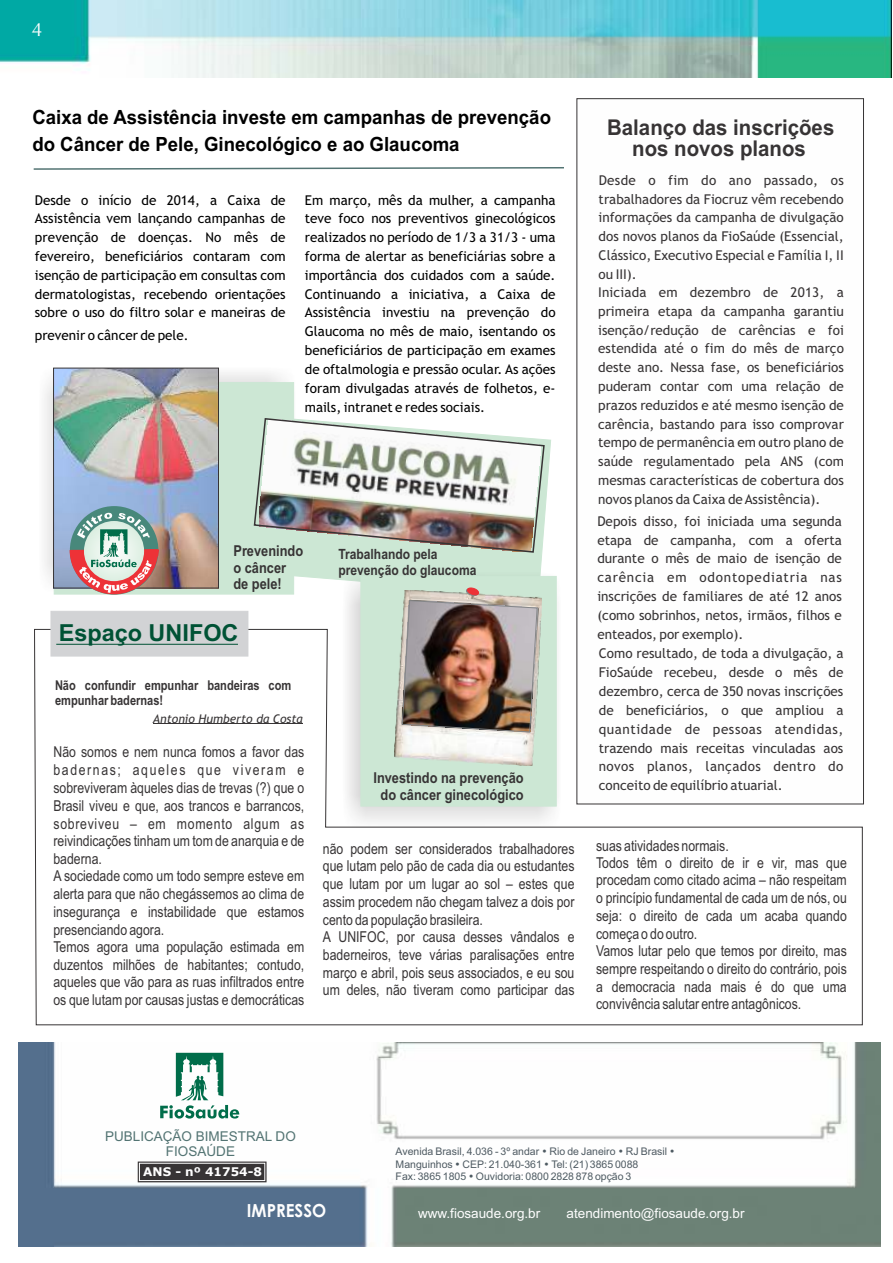
<style>
.page{position:relative;width:893px;height:1263px;background:#fff}
.page>*{position:absolute;margin:0;border:0;box-sizing:border-box;transform-origin:0 0}
.t1{font:700 23.4px "Arial";color:#005235}
.t2{font:700 21.75px "Arial";color:#373435;scale:.94 1}
.t3{font:700 19.65px/26.2px "Arial";color:#000;scale:.95 1}
.t4{font:19.2px "Optima";color:#fefefe}
.t5{font:700 18px "Century Gothic";color:#fefefe;scale:.94 1}
.t6{font:15px/17.7px "Arial Narrow";color:#373435}
.t7{font:700 15px/16.8px "Arial";color:#373435;scale:.85 1}
.t8{font:700 14.1px/15.8px "Arial";color:#373435;scale:.85 1}
.t9{font:13.5px/18.8px "Trebuchet MS";color:#373435}
.t10{font:13.5px/18.8px "Trebuchet MS";color:#000;text-align:justify}
.t11{font:700 13.5px/15.5px "Arial Narrow";color:#373435}
.t12{font:13.5px "Arial";color:#fefefe}
.t13{font:13.5px/15.1px "Arial";color:#537473;text-align:center}
.t14{font:italic 12px "Trebuchet MS";color:#373435}
.t15{font:700 12px "Verdana";color:#fefefe}
.t16{font:10.5px/12.9px "Arial";color:#4e5a62}
.s1{font-family:"Times New Roman";font-size:18px}
.s2{font-family:"Hobo BT"}
</style>
<div class="page">
<img style="left:0;top:0;width:891px;height:77px">
<img style="left:18px;top:1043px;width:862px;height:203px">
<svg style="left:160px;top:1053px;width:79px;height:65px"></svg>
<svg style="left:138px;top:1162px;width:128px;height:20px;background:#3c393a"></svg>
<div style="left:139px;top:1163px;width:126px;height:18px;border:1px solid #fefefe"></div>
<svg style="left:34px;top:629px;width:829px;height:396px"></svg>
<svg style="left:577px;top:98px;width:287px;height:706px"></svg>
<svg style="left:33px;top:167px;width:531px;height:3px"></svg>
<hr style="left:153px;top:724px;width:150px;height:1px;background:#373435">
<div style="left:51px;top:611px;width:197px;height:45px;background:#d2d3d5"></div>
<hr style="left:56px;top:644px;width:182px;height:1px;background:#005235">
<div style="left:39px;top:368px;width:257px;height:226px;background:#f3f3f3"></div>
<svg style="left:247px;top:439px;width:304px;height:156px;fill:#cce7d4"></svg>
<div style="left:54px;top:382px;width:240px;height:212px;background:#cce7d4"></div>
<div style="left:342px;top:572px;width:218px;height:256px;background:#373435;opacity:.24"></div>
<img style="left:55px;top:370px;width:162px;height:216px">
<div style="left:53px;top:368px;width:166px;height:220px;border:1px solid #373435"></div>
<div style="left:70px;top:506px;width:88px;height:89px;background:#48887b;border-radius:50%"></div>
<svg style="left:70px;top:513px;width:89px;height:81px;background:#b1a9a3"></svg>
<img style="left:361px;top:576px;width:196px;height:230px">
<img style="left:253px;top:417px;width:293px;height:137px">
<p class="t4" style="left:32px;top:22px;width:12px">4</p>
<h3 class="t3" style="left:32px;top:106px;width:547px">Caixa de Assistência investe em campanhas de prevenção do Câncer de Pele, Ginecológico e ao Glaucoma</h3>
<p class="t10" style="left:305px;top:192px;width:252px">Em março, mês da mulher, a campanha teve foco nos preventivos ginecológicos realizados no período de 1/3 a 31/3 - uma forma de alertar as beneficiárias sobre a importância dos cuidados com a saúde.<br>Continuando a iniciativa, a Caixa de Assistência investiu na prevenção do Glaucoma no mês de maio, isentando os beneficiários de participação em exames de oftalmologia e pressão ocular. As ações foram divulgadas através de folhetos, e&shy;mails, intranet e redes sociais.</p>
<h2 class="t2" style="left:607px;top:119px;width:243px">Balanço das inscrições</h2>
<p class="t9" style="left:598px;top:172px;width:247px">Desde o fim do ano passado, os trabalhadores da Fiocruz vêm recebendo informações da campanha de divulgação dos novos planos da FioSaúde (Essencial, Clássico, Executivo Especial e Família I, II ou III).<br>Iniciada em dezembro de 2013, a primeira etapa da campanha garantiu isenção/redução de carências e foi estendida até o fim do mês de março deste ano. Nessa fase, os beneficiários puderam contar com uma relação de prazos reduzidos e até mesmo isenção de carência, bastando para isso comprovar tempo de permanência em outro plano de saúde regulamentado pela ANS (com mesmas características de cobertura dos novos planos da Caixa de Assistência).</p>
<p class="t9" style="left:597px;top:513px;width:248px">Depois disso, foi iniciada uma segunda etapa de campanha, com a oferta durante o mês de maio de isenção de carência em odontopediatria nas inscrições de familiares de até 12 anos (como sobrinhos, netos, irmãos, filhos e enteados, por exemplo).<br>Como resultado, de toda a divulgação, a FioSaúde recebeu, desde o mês de dezembro, cerca de 350 novas inscrições de beneficiários, o que ampliou a quantidade de pessoas atendidas, trazendo mais receitas vinculadas aos novos planos, lançados dentro do conceito de equilíbrio atuarial.</p>
<h2 class="t2" style="left:632px;top:140px;width:186px">nos novos planos</h2>
<p class="t10" style="left:35px;top:192px;width:252px">Desde o início de 2014, a Caixa de Assistência vem lançando campanhas de prevenção de doenças. No mês de fevereiro, beneficiários contaram com isenção de participação em consultas com dermatologistas, recebendo orientações sobre o uso do filtro solar e maneiras de</p>
<p class="t10" style="left:35px;top:327px;width:155px">prevenir o câncer de pele<span class="s1">.</span></p>
<p class="t7" style="left:233px;top:544px;width:84px">Prevenindo o câncer de pele!</p>
<p class="t8" style="left:338px;top:547px;width:164px">Trabalhando pela prevenção do glaucoma</p>
<h1 class="t1" style="left:59px;top:624px;width:181px">Espaço UNIFOC</h1>
<p class="t11" style="left:55px;top:678px;width:238px">Não confundir empunhar bandeiras com empunhar badernas!</p>
<p class="t14" style="left:153px;top:714px;width:151px">Antonio Humberto da Costa</p>
<p class="t6" style="left:53px;top:744px;width:252px">Não somos e nem nunca fomos a favor das badernas; aqueles que viveram e sobreviveram àqueles dias de trevas (?) que o Brasil viveu e que, aos trancos e barrancos, sobreviveu – em momento algum as reivindicações tinham um tom de anarquia e de baderna.<br>A sociedade como um todo sempre esteve em alerta para que não chegássemos ao clima de insegurança e instabilidade que estamos presenciando agora.<br>Temos agora uma população estimada em duzentos milhões de habitantes; contudo, aqueles que vão para as ruas infiltrados entre os que lutam por causas justas e democráticas</p>
<p class="t7" style="left:373px;top:771px;width:178px;text-align:center">Investindo na prevenção do câncer ginecológico</p>
<p class="t6" style="left:323px;top:841px;width:253px">não podem ser considerados trabalhadores que lutam pelo pão de cada dia ou estudantes que lutam por um lugar ao sol – estes que assim procedem não chegam talvez a dois por cento da população brasileira.<br>A UNIFOC, por causa desses vândalos e baderneiros, teve várias paralisações entre março e abril, pois seus associados, e eu sou um deles, não tiveram como participar das</p>
<p class="t6" style="left:596px;top:838px;width:252px">suas atividades normais.<br>Todos têm o direito de ir e vir, mas que procedam como citado acima – não respeitam o princípio fundamental de cada um de nós, ou seja: o direito de cada um acaba quando começa o do outro.<br>Vamos lutar pelo que temos por direito, mas sempre respeitando o direito do contrário, pois a democracia nada mais é do que uma convivência salutar entre antagônicos.</p>
<p class="t13" style="left:105px;top:1129px;width:192px">PUBLICAÇÃO BIMESTRAL DO<br>FIOSAÚDE</p>
<p class="t15" style="left:143px;top:1167px;width:120px">ANS - nº 41754-8</p>
<p class="t5" style="left:247px;top:1203px;width:86px">IMPRESSO</p>
<p class="t16" style="left:396px;top:1145px;width:281px">Avenida Brasil, 4.036 - 3º andar <span class="s2">•</span> Rio de Janeiro <span class="s2">•</span> RJ Brasil <span class="s2">•<br></span>Manguinhos <span class="s2">•</span> CEP: 21.040-361 <span class="s2">•</span>Tel: (21) 3865 0088<br>Fax: 3865 1805 <span class="s2">•</span> Ouvidoria: 0800 2828 878 opção 3</p>
<p class="t12" style="left:418px;top:1208px;width:124px">www.fiosaude.org.br</p>
<p class="t12" style="left:567px;top:1208px;width:180px">atendimento@fiosaude.org.br</p>
</div>
